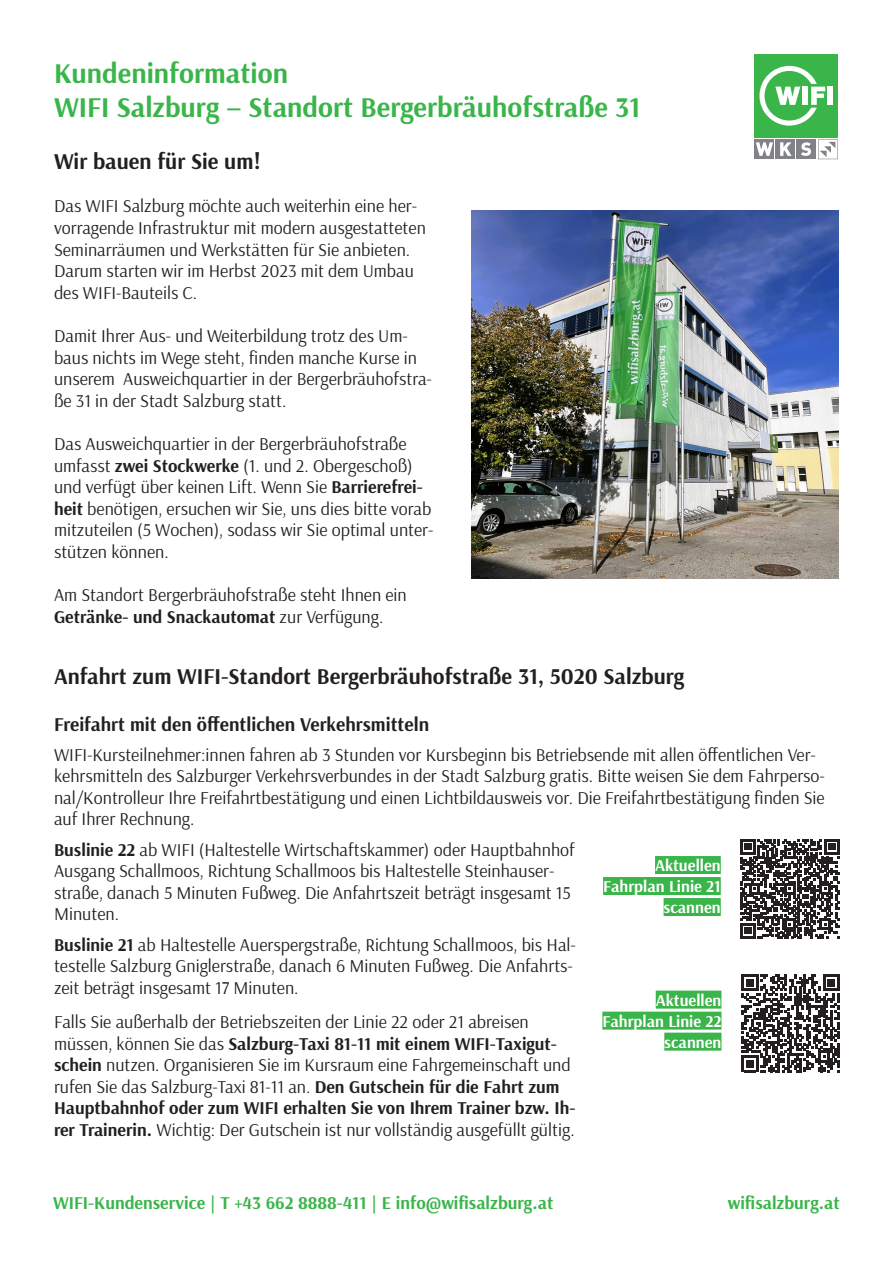
<style>
.page{position:relative;width:893px;height:1263px;background:#fff}
.page>*{position:absolute;margin:0;border:0;box-sizing:border-box;transform-origin:0 0}
.t1{font:700 28.5px "Arsenal";color:#3ab54a}
.t2{font:700 22.5px "Arsenal";color:#231f20}
.t3{font:700 19.5px "Arsenal";color:#231f20}
.t4{font:18px/21.6px "Arsenal";color:#231f20}
.t5{font:700 18px "Arsenal";color:#3ab54a}
.grün_hinterlegt{font:700 16.5px/21px "Arsenal";color:#fff;text-align:right}
.s1{font-weight:700}
</style>
<div class="page">
<div style="left:754px;top:54px;width:84px;height:83px;background:#3ab54a"></div>
<div style="left:796px;top:139px;width:20px;height:20px;background:#808285"></div>
<div style="left:775px;top:139px;width:20px;height:20px;background:#808285"></div>
<svg style="left:780px;top:142px;width:12px;height:14px"></svg>
<div style="left:754px;top:139px;width:20px;height:20px;background:#808285"></div>
<svg style="left:756px;top:142px;width:17px;height:14px"></svg>
<svg style="left:759px;top:66px;width:66px;height:60px"></svg>
<div style="left:827px;top:87px;width:6px;height:18px;background:#fff"></div>
<svg style="left:801px;top:142px;width:10px;height:14px"></svg>
<svg style="left:818px;top:139px;width:20px;height:20px"></svg>
<img style="left:471px;top:210px;width:368px;height:368px">
<svg style="left:740px;top:839px;width:99px;height:99px"></svg>
<div style="left:655px;top:856px;width:66px;height:18px;background:#3ab54a"></div>
<div style="left:603px;top:877px;width:118px;height:18px;background:#3ab54a"></div>
<div style="left:664px;top:898px;width:57px;height:18px;background:#3ab54a"></div>
<svg style="left:742px;top:974px;width:97px;height:98px"></svg>
<div style="left:656px;top:990px;width:65px;height:18px;background:#3ab54a"></div>
<div style="left:602px;top:1011px;width:119px;height:18px;background:#3ab54a"></div>
<div style="left:664px;top:1032px;width:57px;height:18px;background:#3ab54a"></div>
<p class="t1" style="left:54px;top:53px;width:236px">Kundeninformation</p>
<p class="t1" style="left:54px;top:87px;width:588px">WIFI Salzburg – Standort Bergerbräuhofstraße 31</p>
<p class="t2" style="left:54px;top:146px;width:208px">Wir bauen für Sie um!</p>
<p class="t4" style="left:54px;top:195px;width:373px">Das WIFI Salzburg möchte auch weiterhin eine her&shy;vorragende Infrastruktur mit modern ausgestatteten Seminarräumen und Werkstätten für Sie anbieten.<br>Darum starten wir im Herbst 2023 mit dem Umbau des WIFI-Bauteils C.</p>
<p class="t4" style="left:54px;top:325px;width:379px">Damit Ihrer Aus- und Weiterbildung trotz des Um&shy;baus nichts im Wege steht, finden manche Kurse in unserem Ausweichquartier in der Bergerbräuhofstra&shy;ße 31 in der Stadt Salzburg statt.</p>
<p class="t4" style="left:54px;top:433px;width:381px">Das Ausweichquartier in der Bergerbräuhofstraße umfasst <span class="s1">zwei Stockwerke</span> (1. und 2. Obergeschoß) und verfügt über keinen Lift. Wenn Sie <span class="s1">Barrierefrei&shy;heit</span> benötigen, ersuchen wir Sie, uns dies bitte vorab mitzuteilen (5 Wochen), sodass wir Sie optimal unter&shy;stützen können.</p>
<p class="t4" style="left:54px;top:584px;width:354px">Am Standort Bergerbräuhofstraße steht Ihnen ein<br><span class="s1">Getränke- und Snackautomat</span> zur Verfügung.</p>
<p class="t2" style="left:54px;top:660px;width:632px">Anfahrt zum WIFI-Standort Bergerbräuhofstraße 31, 5020 Salzburg</p>
<p class="t3" style="left:54px;top:710px;width:377px">Freifahrt mit den öffentlichen Verkehrsmitteln</p>
<p class="t4" style="left:54px;top:743px;width:772px">WIFI-Kursteilnehmer:innen fahren ab 3 Stunden vor Kursbeginn bis Betriebsende mit allen öffentlichen Ver&shy;kehrsmitteln des Salzburger Verkehrsverbundes in der Stadt Salzburg gratis. Bitte weisen Sie dem Fahrperso&shy;nal/Kontrolleur Ihre Freifahrtbestätigung und einen Lichtbildausweis vor. Die Freifahrtbestätigung finden Sie auf Ihrer Rechnung.</p>
<p class="t4" style="left:54px;top:838px;width:522px"><span class="s1">Buslinie 22</span> ab WIFI (Haltestelle Wirtschaftskammer) oder Hauptbahnhof Ausgang Schallmoos, Richtung Schallmoos bis Haltestelle Steinhauser&shy;straße, danach 5 Minuten Fußweg. Die Anfahrtszeit beträgt insgesamt 15<br>Minuten.</p>
<p class="t4" style="left:54px;top:933px;width:523px"><span class="s1">Buslinie 21</span> ab Haltestelle Auerspergstraße, Richtung Schallmoos, bis Hal&shy;testelle Salzburg Gniglerstraße, danach 6 Minuten Fußweg. Die Anfahrts&shy;zeit beträgt insgesamt 17 Minuten.</p>
<p class="t4" style="left:54px;top:1011px;width:523px">Falls Sie außerhalb der Betriebszeiten der Linie 22 oder 21 abreisen müssen, können Sie das <span class="s1">Salzburg-Taxi 81-11 mit einem WIFI-Taxigut&shy;schein</span> nutzen. Organisieren Sie im Kursraum eine Fahrgemeinschaft und rufen Sie das Salzburg-Taxi 81-11 an. <span class="s1">Den Gutschein für die Fahrt zum Hauptbahnhof oder zum WIFI erhalten Sie von Ihrem Trainer bzw. Ih&shy;rer Trainerin.</span> Wichtig: Der Gutschein ist nur vollständig ausgefüllt gültig.</p>
<p class="grün_hinterlegt" style="left:655px;top:855px;width:67px">Aktuellen</p>
<p class="grün_hinterlegt" style="left:603px;top:876px;width:119px">Fahrplan Linie 21 scannen</p>
<p class="grün_hinterlegt" style="left:656px;top:989px;width:67px">Aktuellen</p>
<p class="grün_hinterlegt" style="left:602px;top:1010px;width:121px">Fahrplan Linie 22 scannen</p>
<p class="t5" style="left:53px;top:1190px;width:502px">WIFI-Kundenservice | T +43 662 8888-411 | E info@wifisalzburg.at</p>
<p class="t5" style="left:728px;top:1190px;width:114px">wifisalzburg.at</p>
</div>
